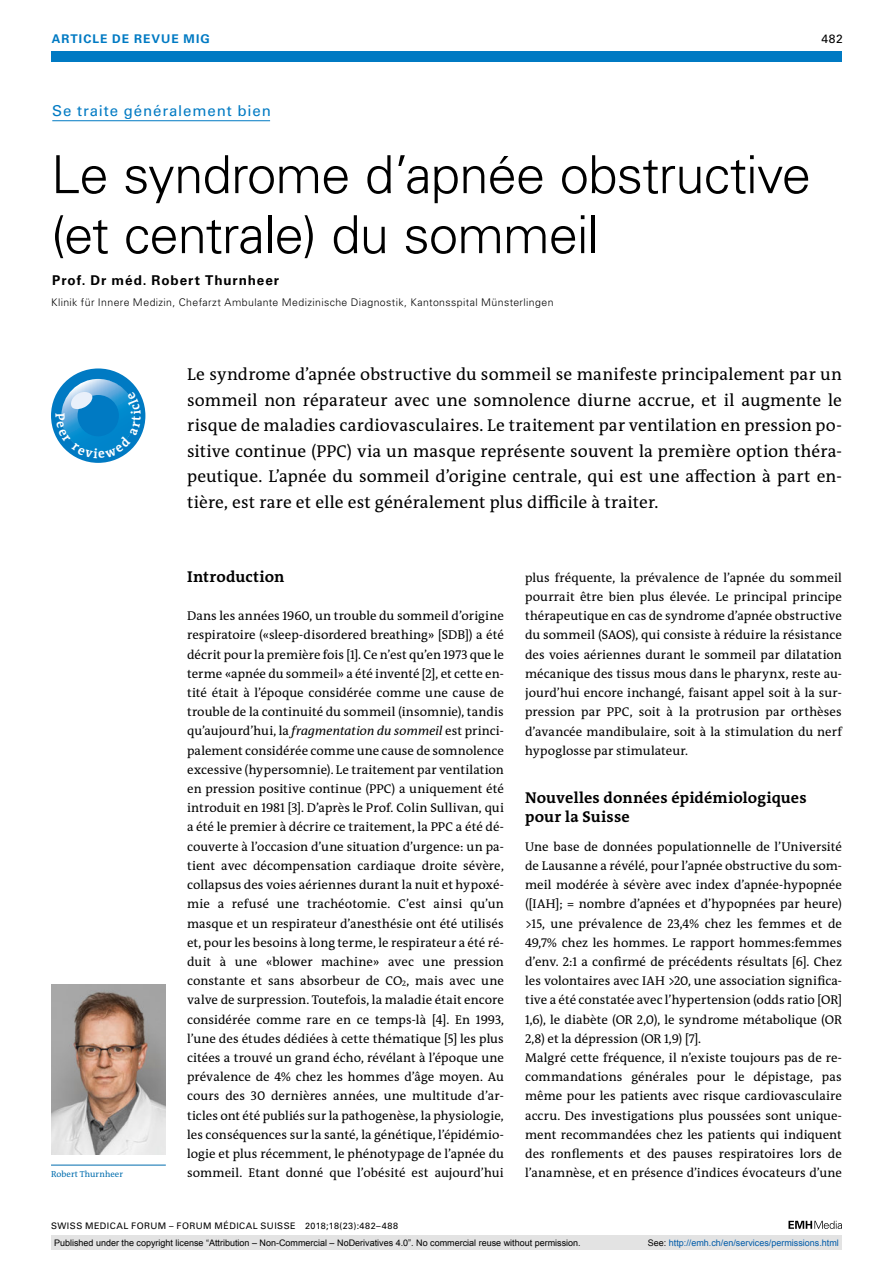
<style>
.page{position:relative;width:893px;height:1263px;background:#fff}
.page>*{position:absolute;margin:0;border:0;box-sizing:border-box;transform-origin:0 0}
.t1{font:300 52.5px/60px "Univers LT Std";letter-spacing:-.015em;color:#000}
.t2{font:17.25px/25.5px "The Antiqua B W5 Plain";letter-spacing:.01em;color:#000;text-align:justify}
.t3{font:700 15.75px/19.2px "The Antiqua B W7";letter-spacing:.01em;color:#000}
.t4{font:15px "Univers LT Std";letter-spacing:.06em;color:#007ac3}
.t5{font:700 13.5px "Univers LT Std";letter-spacing:.065em;color:#000}
.t6{font:12.75px/19.2px "The Antiqua B W5 Plain";letter-spacing:.005em;color:#000;text-align:justify}
.t7{font:700 12px "Univers LT Std";letter-spacing:.09em;color:#007ac3}
.t8{font:12px "Univers LT Std";color:#000}
.t9{font:300 10.5px "Univers LT Std";letter-spacing:.035em;color:#000}
.t10{font:9px "Arial";color:#000}
.t11{font:9px "Univers LT Std";letter-spacing:.05em;color:#000}
.t12{font:9px "Arial";color:#005ba9}
.t13{font:8.7px "The Antiqua B W5 Plain";letter-spacing:.01em;color:#006dae}
.s1{font-style:italic}
.s2{color:#000}
</style>
<div class="page">
<div style="left:51px;top:51px;width:791px;height:11px;background:#007ac3"></div>
<svg style="left:788px;top:1221px;width:54px;height:8px"></svg>
<hr style="left:52px;top:120px;width:218px;height:1px;background:#007ac3">
<hr style="left:51px;top:1165px;width:115px;height:1px;background:#006dae">
<img style="left:51px;top:984px;width:115px;height:170px">
<div style="left:51px;top:1235px;width:791px;height:15px;background:#e3e3e3"></div>
<svg style="left:51px;top:368px;width:94px;height:95px"></svg>
<p class="t7" style="left:52px;top:31px;width:159px">ARTICLE DE REVUE MIG</p>
<p class="t8" style="left:821px;top:31px;width:23px">482</p>
<p class="t4" style="left:52px;top:102px;width:220px">Se traite généralement bien</p>
<h1 class="t1" style="left:51px;top:145px;width:761px">Le syndrome d’apnée obstructive (et centrale) du sommeil</h1>
<p class="t5" style="left:52px;top:272px;width:228px">Prof. Dr méd. Robert Thurnheer</p>
<p class="t9" style="left:51px;top:296px;width:504px">Klinik für Innere Medizin, Chefarzt Ambulante Medizinische Diagnostik, Kantonsspital Münsterlingen</p>
<p class="t13" style="left:51px;top:1169px;width:73px">Robert Thurnheer</p>
<p class="t2" style="left:187px;top:362px;width:656px">Le syndrome d’apnée obstructive du sommeil se manifeste principalement par un sommeil non réparateur avec une somnolence diurne accrue, et il augmente le risque de maladies cardiovasculaires. Le traitement par ventilation en pression po&shy;sitive continue (PPC) via un masque représente souvent la première option théra&shy;peutique. L’apnée du sommeil d’origine centrale, qui est une affection à part en&shy;tière, est rare et elle est généralement plus difficile à traiter.</p>
<p class="t3" style="left:187px;top:567px;width:99px">Introduction</p>
<p class="t6" style="left:187px;top:606px;width:318px">Dans les années 1960, un trouble du sommeil d’origine respiratoire («sleep-disordered breathing» [SDB]) a été décrit pour la première fois [1]. Ce n’est qu’en 1973 que le terme «apnée du sommeil» a été inventé [2], et cette en&shy;tité était à l’époque considérée comme une cause de trouble de la continuité du sommeil (insomnie), tandis qu’aujourd’hui, la <span class="s1">fragmentation du sommeil</span> est princi&shy;palement considérée comme une cause de somnolence excessive (hypersomnie). Le traitement par ventilation en pression positive continue (PPC) a uniquement été introduit en 1981 [3]. D’après le Prof. Colin Sullivan, qui a été le premier à décrire ce traitement, la PPC a été dé&shy;couverte à l’occasion d’une situation d’urgence: un pa&shy;tient avec décompensation cardiaque droite sévère, collapsus des voies aériennes durant la nuit et hypoxé&shy;mie a refusé une trachéotomie. C’est ainsi qu’un masque et un respirateur d’anesthésie ont été utilisés et, pour les besoins à long terme, le respirateur a été ré&shy;duit à une «blower machine» avec une pression constante et sans absorbeur de CO<sub>2</sub>, mais avec une valve de surpression. Toutefois, la maladie était encore considérée comme rare en ce temps-là [4]. En 1993, l’une des études dédiées à cette thématique [5] les plus citées a trouvé un grand écho, révélant à l’époque une prévalence de 4% chez les hommes d’âge moyen. Au cours des 30 dernières années, une multitude d’ar&shy;ticles ont été publiés sur la pathogenèse, la physiologie, les conséquences sur la santé, la génétique, l’épidémio&shy;logie et plus récemment, le phénotypage de l’apnée du sommeil. Etant donné que l’obésité est aujourd’hui</p>
<p class="t6" style="left:525px;top:568px;width:318px">plus fréquente, la prévalence de l’apnée du sommeil pourrait être bien plus élevée. Le principal principe thérapeutique en cas de syndrome d’apnée obstructive du sommeil (SAOS), qui consiste à réduire la résistance des voies aériennes durant le sommeil par dilatation mécanique des tissus mous dans le pharynx, reste au&shy;jourd’hui encore inchangé, faisant appel soit à la sur&shy;pression par PPC, soit à la protrusion par orthèses d’avancée mandibulaire, soit à la stimulation du nerf hypoglosse par stimulateur.</p>
<p class="t3" style="left:525px;top:788px;width:283px">Nouvelles données épidémiologiques pour la Suisse</p>
<p class="t6" style="left:525px;top:837px;width:318px;text-align:left">Une base de données populationnelle de l’Université de Lausanne a révélé, pour l’apnée obstructive du som&shy;meil modérée à sévère avec index d’apnée-hypopnée ([IAH]; = nombre d’apnées et d’hypopnées par heure) &gt;15, une prévalence de 23,4% chez les femmes et de 49,7% chez les hommes. Le rapport hommes:femmes d’env. 2:1 a confirmé de précédents résultats [6]. Chez les volontaires avec IAH &gt;20, une association significa&shy;tive a été constatée avec l’hypertension (odds ratio [OR] 1,6), le diabète (OR 2,0), le syndrome métabolique (OR 2,8) et la dépression (OR 1,9) [7].<br>Malgré cette fréquence, il n’existe toujours pas de re&shy;commandations générales pour le dépistage, pas même pour les patients avec risque cardiovasculaire accru. Des investigations plus poussées sont unique&shy;ment recommandées chez les patients qui indiquent des ronflements et des pauses respiratoires lors de l’anamnèse, et en présence d’indices évocateurs d’une</p>
<p class="t11" style="left:51px;top:1220px;width:348px">SWISS MEDICAL FORUM – FORUM MÉDICAL SUISSE 2018;18(23):482–488</p>
<p class="t10" style="left:54px;top:1237px;width:528px">Published under the copyright license “Attribution – Non-Commercial – NoDerivatives 4.0”. No commercial reuse without permission.</p>
<p class="t12" style="left:648px;top:1237px;width:193px"><span class="s2">See:</span> http://emh.ch/en/services/permissions.html</p>
</div>
